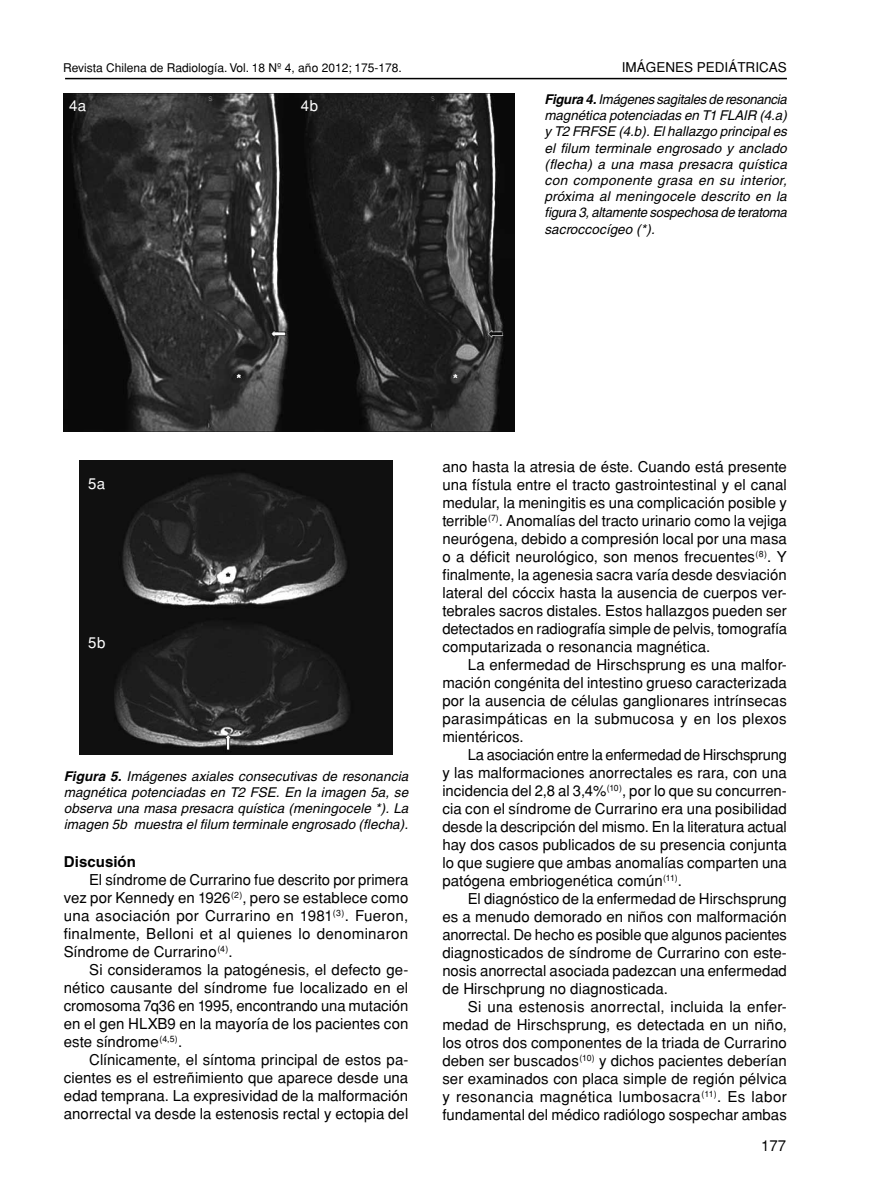
<style>
.page{position:relative;width:872px;height:1191px;background:#fff}
.page>*{position:absolute;margin:0;border:0;box-sizing:border-box;transform-origin:0 0}
.t1{font:15px/18px "Helvetica";letter-spacing:.005em;color:#000;text-align:justify}
.t2{font:700 15px "Helvetica";letter-spacing:.005em;color:#000}
.t3{font:15px "Helvetica";letter-spacing:.025em;color:#fff}
.t4{font:italic 13.5px/16.2px "Helvetica";letter-spacing:.005em;color:#000;text-align:justify}
.t5{font:13.5px "Helvetica";color:#000}
.t6{font:12px "Helvetica";color:#000}
.s1{font-weight:700}
</style>
<div class="page">
<hr style="left:65px;top:78px;width:722px;height:1px;background:#000">
<img style="left:64px;top:94px;width:451px;height:338px">
<img style="left:80px;top:460px;width:312px;height:294px">
<p class="t6" style="left:63px;top:60px;width:340px">Revista Chilena de Radiología. Vol. 18 Nº 4, año 2012; 175-178.</p>
<p class="t3" style="left:69px;top:96px;width:19px">4a</p>
<p class="t3" style="left:301px;top:96px;width:19px">4b</p>
<p class="t5" style="left:622px;top:59px;width:167px">IMÁGENES PEDIÁTRICAS</p>
<p class="t4" style="left:544px;top:91px;width:244px"><span class="s1">Figura 4.</span> Imágenes sagitales de resonancia magnética potenciadas en T1 FLAIR (4.a) y T2 FRFSE (4.b). El hallazgo principal es el filum terminale engrosado y anclado (flecha) a una masa presacra quística con componente grasa en su interior, próxima al meningocele descrito en la figura 3, altamente sospechosa de teratoma sacroccocígeo (*).</p>
<p class="t3" style="left:88px;top:474px;width:18px">5a</p>
<p class="t3" style="left:88px;top:633px;width:19px">5b</p>
<p class="t4" style="left:64px;top:768px;width:346px"><span class="s1">Figura 5.</span> Imágenes axiales consecutivas de resonancia magnética potenciadas en T2 FSE. En la imagen 5a, se observa una masa presacra quística (meningocele *). La imagen 5b muestra el filum terminale engrosado (flecha).</p>
<p class="t2" style="left:64px;top:852px;width:74px">Discusión</p>
<p class="t1" style="left:64px;top:870px;width:346px;text-indent:26px">El síndrome de Currarino fue descrito por primera vez por Kennedy en 1926<sup>(2)</sup>, pero se establece como una asociación por Currarino en 1981<sup>(3)</sup>. Fueron, finalmente, Belloni et al quienes lo denominaron Síndrome de Currarino<sup>(4)</sup>.</p>
<p class="t1" style="left:64px;top:960px;width:346px;text-indent:26px">Si consideramos la patogénesis, el defecto ge&shy;nético causante del síndrome fue localizado en el cromosoma 7q36 en 1995, encontrando una mutación en el gen HLXB9 en la mayoría de los pacientes con este síndrome<sup>(4,5)</sup>.</p>
<p class="t1" style="left:64px;top:1050px;width:346px;text-indent:26px">Clínicamente, el síntoma principal de estos pa&shy;cientes es el estreñimiento que aparece desde una edad temprana. La expresividad de la malformación anorrectal va desde la estenosis rectal y ectopia del</p>
<p class="t1" style="left:442px;top:458px;width:346px">ano hasta la atresia de éste. Cuando está presente una fístula entre el tracto gastrointestinal y el canal medular, la meningitis es una complicación posible y terrible<sup>(7)</sup>. Anomalías del tracto urinario como la vejiga neurógena, debido a compresión local por una masa o a déficit neurológico, son menos frecuentes<sup>(8)</sup>. Y finalmente, la agenesia sacra varía desde desviación lateral del cóccix hasta la ausencia de cuerpos ver&shy;tebrales sacros distales. Estos hallazgos pueden ser detectados en radiografía simple de pelvis, tomografía computarizada o resonancia magnética.</p>
<p class="t1" style="left:442px;top:656px;width:346px;text-indent:26px">La enfermedad de Hirschsprung es una malfor&shy;mación congénita del intestino grueso caracterizada por la ausencia de células ganglionares intrínsecas parasimpáticas en la submucosa y en los plexos mientéricos.</p>
<p class="t1" style="left:442px;top:746px;width:346px;text-indent:26px">La asociación entre la enfermedad de Hirschsprung y las malformaciones anorrectales es rara, con una incidencia del 2,8 al 3,4%<sup>(10)</sup>, por lo que su concurren&shy;cia con el síndrome de Currarino era una posibilidad desde la descripción del mismo. En la literatura actual hay dos casos publicados de su presencia conjunta lo que sugiere que ambas anomalías comparten una patógena embriogenética común<sup>(11)</sup>.</p>
<p class="t1" style="left:442px;top:890px;width:346px;text-indent:26px">El diagnóstico de la enfermedad de Hirschsprung es a menudo demorado en niños con malformación anorrectal. De hecho es posible que algunos pacientes diagnosticados de síndrome de Currarino con este&shy;nosis anorrectal asociada padezcan una enfermedad de Hirschprung no diagnosticada.</p>
<p class="t1" style="left:442px;top:998px;width:346px;text-indent:26px">Si una estenosis anorrectal, incluida la enfer&shy;medad de Hirschsprung, es detectada en un niño, los otros dos componentes de la triada de Currarino deben ser buscados<sup>(10)</sup> y dichos pacientes deberían ser examinados con placa simple de región pélvica y resonancia magnética lumbosacra<sup>(11)</sup>. Es labor fundamental del médico radiólogo sospechar ambas</p>
<p class="t1" style="left:761px;top:1136px;width:27px">177</p>
</div>
